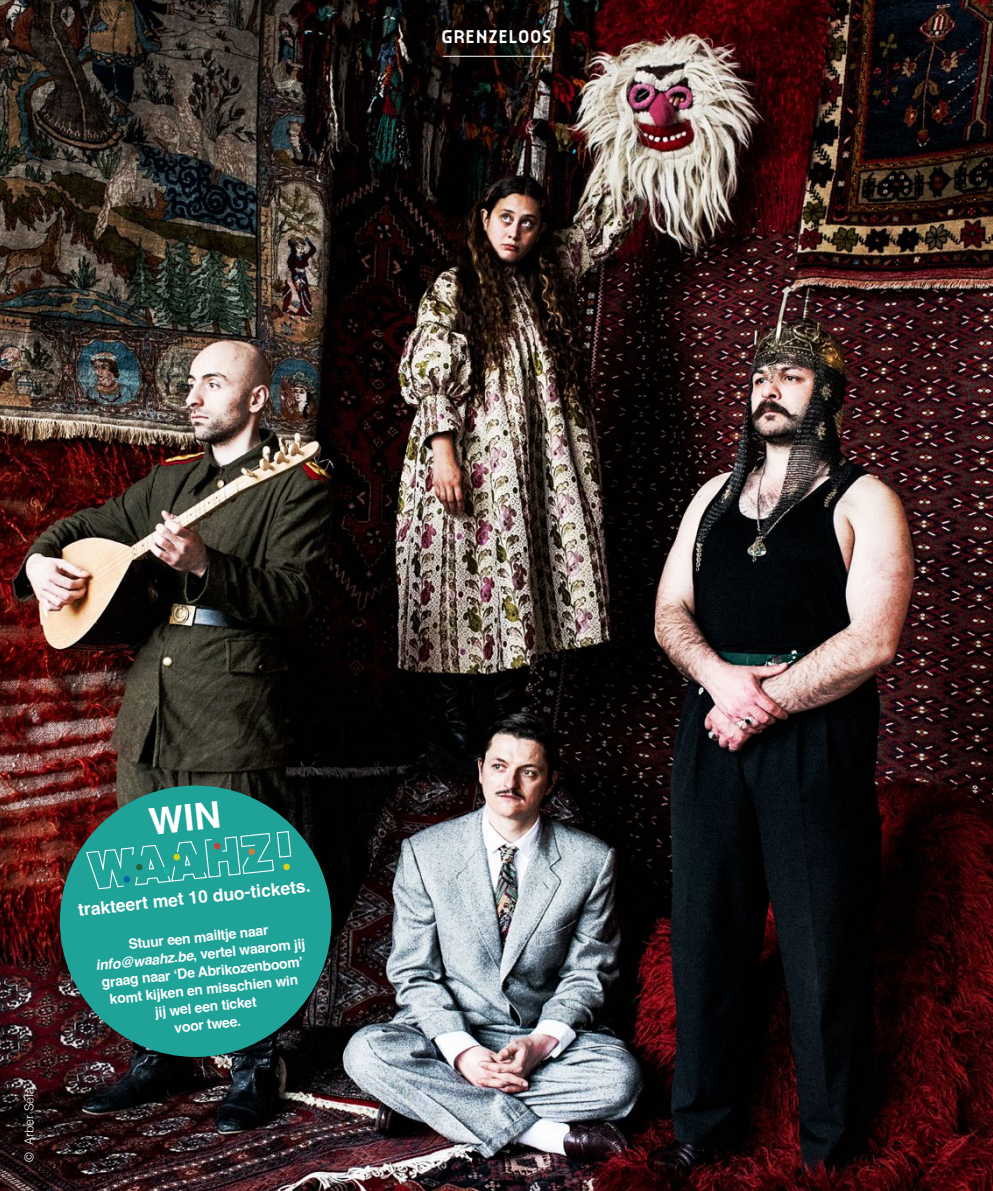
<style>
.page{position:relative;width:993px;height:1191px;background:#fff}
.page>*{position:absolute;margin:0;border:0;box-sizing:border-box;transform-origin:0 0}
.t1{font:700 19.25px "Citizen OT";letter-spacing:.03em;color:#fff}
.t2{font:700 17.5px "Helvetica";color:#fff}
.t3{font:700 14px/17.5px "Helvetica";color:#fff;text-align:center}
.t4{font:300 12.25px "Helvetica";color:#fff}
.s1{font-style:italic}
</style>
<div class="page">
<img style="left:0;top:0;width:992px;height:1191px">
<hr style="left:442px;top:56px;width:108px;height:1px;background:#fff">
<div style="left:60px;top:785px;width:271px;height:272px;background:#1fa298;border-radius:50%"></div>
<svg style="left:85px;top:801px;width:207px;height:89px"></svg>
<h1 class="t1" style="left:441px;top:25px;width:112px">GRENZELOOS</h1>
<p class="t4" style="left:19px;top:1162px;width:77px;rotate:-90deg">© Arber Sefa</p>
<p class="t2" style="left:77px;top:899px;width:235px;rotate:-6deg">trakteert met 10 duo-tickets.</p>
<p class="t3" style="left:93px;top:941px;width:212px;rotate:-6deg">Stuur een mailtje naar <span class="s1">info@waahz.be</span>, vertel waarom jij graag naar ‘De Abrikozenboom’ komt kijken en misschien win<br>jij wel een ticket<br>voor twee.</p>
</div>
